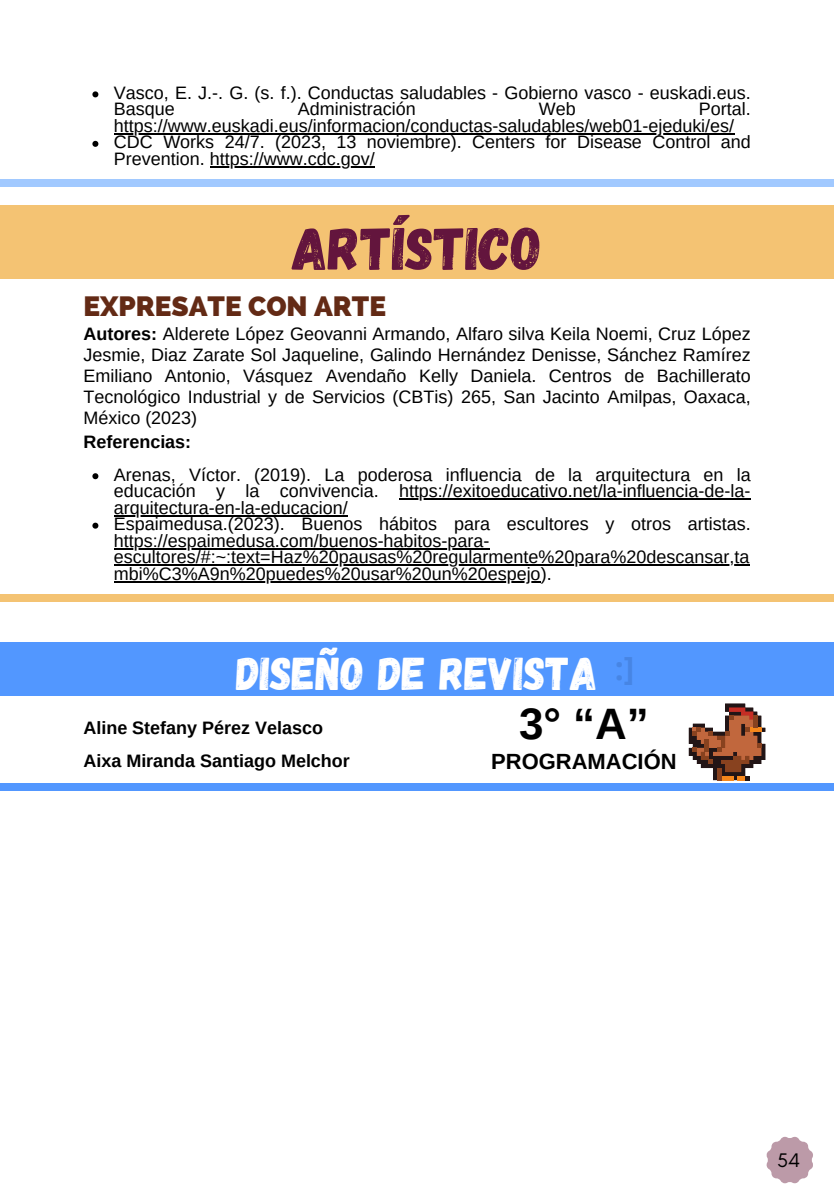
<style>
.page{position:relative;width:834px;height:1196px;background:#fff}
.page>*{position:absolute;margin:0;border:0;box-sizing:border-box;transform-origin:0 0}
.t1{font:59.8px "Gagalin";color:#63153d}
.t2{font:46px "Gagalin";color:#fff}
.t3{font:700 44px "Arimo";color:#000}
.t4{font:700 32px "Open Sans";color:#153263}
.t5{font:800 28px "Raleway";color:#632a15}
.t6{font:700 22px "Arimo";color:#000}
.t7{font:20px "Glacial Indifference";color:#000}
.t8{font:18px/16.4px "Arimo";color:#000}
.t9{font:700 18px "Arimo";color:#000}
.s1{font-weight:700}
</style>
<div class="page">
<div style="left:0;top:179px;width:833px;height:8px;background:#a1c9ff"></div>
<div style="left:0;top:205px;width:833px;height:73px;background:#f4c373"></div>
<div style="left:0;top:594px;width:833px;height:8px;background:#f4c373"></div>
<div style="left:0;top:642px;width:833px;height:54px;background:#5297ff"></div>
<div style="left:0;top:783px;width:833px;height:8px;background:#5297ff"></div>
<svg style="left:689px;top:703px;width:76px;height:77px"></svg>
<svg style="left:92px;top:91px;width:6px;height:6px"></svg>
<hr style="left:114px;top:133px;width:620px;height:2px;background:#000">
<svg style="left:92px;top:141px;width:6px;height:6px"></svg>
<hr style="left:210px;top:166px;width:165px;height:2px;background:#000">
<svg style="left:92px;top:473px;width:6px;height:6px"></svg>
<hr style="left:399px;top:498px;width:352px;height:2px;background:#000">
<hr style="left:114px;top:515px;width:234px;height:1px;background:#000">
<svg style="left:92px;top:522px;width:6px;height:6px"></svg>
<hr style="left:114px;top:548px;width:376px;height:1px;background:#000">
<hr style="left:114px;top:564px;width:635px;height:2px;background:#000">
<hr style="left:114px;top:581px;width:427px;height:1px;background:#000">
<svg style="left:766px;top:1136px;width:47px;height:47px"></svg>
<p class="t8" style="left:114px;top:84px;width:638px">Vasco, E. J.-. G. (s. f.). Conductas saludables - Gobierno vasco - euskadi.eus.<br>Basque</p>
<p class="t8" style="left:298px;top:101px;width:119px">Administración</p>
<p class="t8" style="left:539px;top:101px;width:38px">Web</p>
<p class="t8" style="left:114px;top:101px;width:638px;text-indent:585px">Portal. https://www.euskadi.eus/informacion/conductas-saludables/web01-ejeduki/es/</p>
<p class="t8" style="left:114px;top:134px;width:638px">CDC Works 24/7. (2023, 13 noviembre). Centers for Disease Control and<br>Prevention. https://www.cdc.gov/</p>
<p class="t1" style="left:292px;top:210px;width:251px">ARTÍSTICO</p>
<p class="t5" style="left:83px;top:290px;width:304px">EXPRESATE CON ARTE</p>
<p class="t8" style="left:83px;top:323px;width:669px;line-height:21px;text-align:justify"><span class="s1">Autores:</span> Alderete López Geovanni Armando, Alfaro silva Keila Noemi, Cruz López Jesmie, Diaz Zarate Sol Jaqueline, Galindo Hernández Denisse, Sánchez Ramírez Emiliano Antonio, Vásquez Avendaño Kelly Daniela. Centros de Bachillerato Tecnológico Industrial y de Servicios (CBTis) 265, San Jacinto Amilpas, Oaxaca, México (2023)</p>
<p class="t8" style="left:114px;top:466px;width:638px;text-align:justify">Arenas, Víctor. (2019). La poderosa influencia de la arquitectura en la educación y la convivencia. https://exitoeducativo.net/la-influencia-de-la&shy;arquitectura-en-la-educacion/</p>
<p class="t8" style="left:114px;top:515px;width:638px">Espaimedusa.(2023). Buenos hábitos para escultores y otros artistas. https://espaimedusa.com/buenos-habitos-para&shy;escultores/#:~:text=Haz%20pausas%20regularmente%20para%20descansar,ta mbi%C3%A9n%20puedes%20usar%20un%20espejo).</p>
<p class="t9" style="left:83px;top:431px;width:109px">Referencias:</p>
<p class="t2" style="left:236px;top:644px;width:363px">DISEÑO DE REVISTA</p>
<p class="t9" style="left:83px;top:717px;width:241px">Aline Stefany Pérez Velasco</p>
<p class="t9" style="left:83px;top:750px;width:268px">Aixa Miranda Santiago Melchor</p>
<h3 class="t4" style="left:614px;top:646px;width:21px">:]</h3>
<p class="t3" style="left:519px;top:699px;width:131px">3° “A”</p>
<p class="t6" style="left:491px;top:749px;width:187px">PROGRAMACIÓN</p>
<p class="t7" style="left:777px;top:1147px;width:25px">54</p>
</div>
